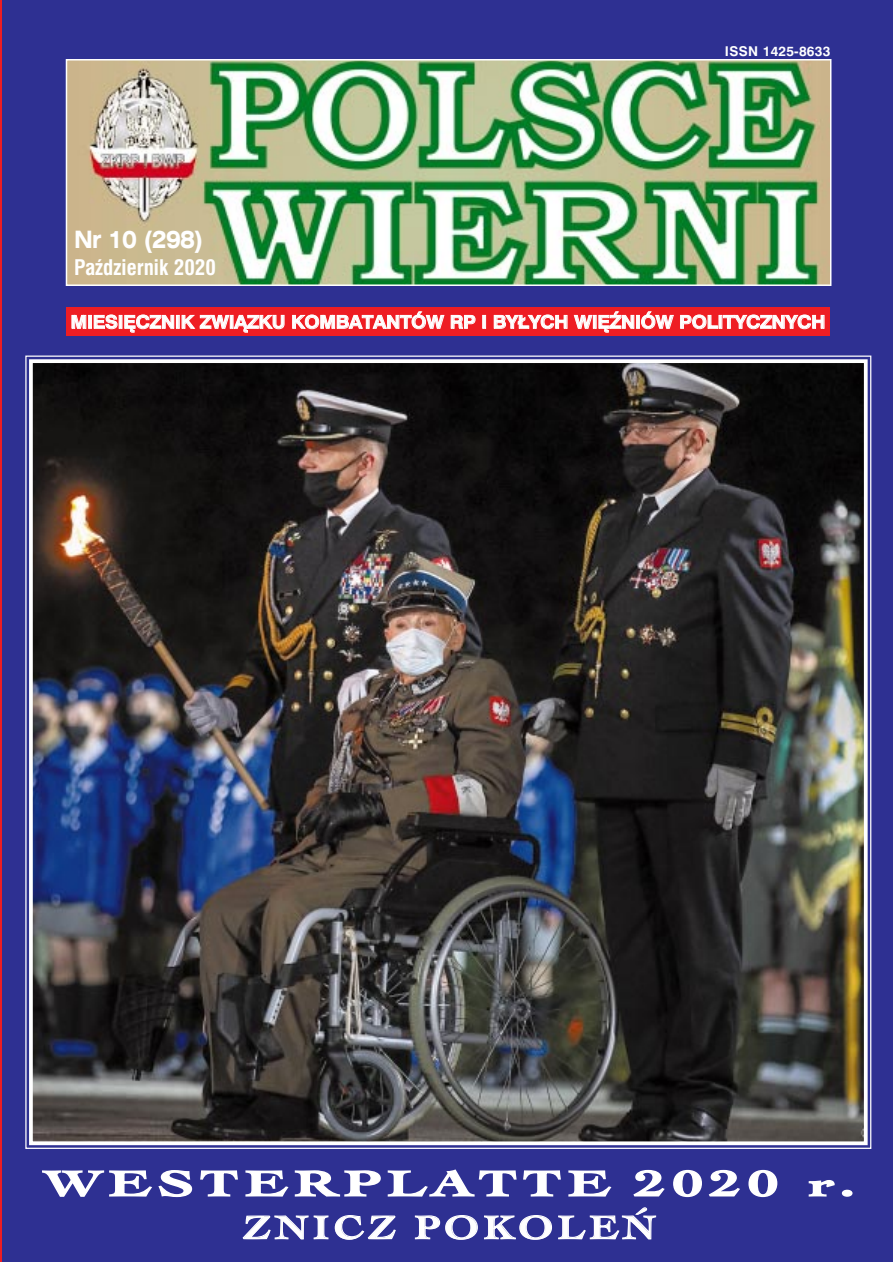
<style>
.page{position:relative;width:893px;height:1262px;background:#fff}
.page>*{position:absolute;margin:0;border:0;box-sizing:border-box;transform-origin:0 0}
.t1{font:700 37.5px "Engraver Oldsty 205 PL";letter-spacing:.09em;color:#fff;scale:1.6 1}
.t2{font:700 34.5px "Engraver Oldsty 205 PL";letter-spacing:.09em;color:#fff;scale:1.2 1}
.t3{font:700 expanded 24px "Swiss 721 PL";letter-spacing:-.035em;color:#fff;scale:.85 1}
.t4{font:700 condensed 21px "Swiss 721 PL";color:#fff}
.t5{font:700 18px "Swiss 721 PL";letter-spacing:-.01em;color:#fff;scale:1.06 1}
.t6{font:700 13.5px "Swiss 721 PL";letter-spacing:.015em;color:#fff}
</style>
<div class="page">
<div style="left:0;top:0;width:892px;height:1261px;background:#2e3092"></div>
<hr style="left:0;top:0;width:2px;height:1261px;background:#ee1d23">
<img style="left:69px;top:62px;width:759px;height:221px">
<div style="left:66px;top:59px;width:765px;height:227px;border:2px solid #fff"></div>
<div style="left:66px;top:307px;width:764px;height:29px;background:#ee1d23"></div>
<img style="left:34px;top:364px;width:828px;height:776px">
<div style="left:29px;top:359px;width:838px;height:786px;border:4px solid #fff"></div>
<h3 class="t3" style="left:74px;top:230px;width:153px">Nr 10 (298)</h3>
<p class="t4" style="left:74px;top:260px;width:143px">Paêdziernik 2020</p>
<p class="t6" style="left:725px;top:46px;width:107px">ISSN 1425-8633</p>
<p class="t5" style="left:71px;top:315px;width:713px">MIESI¢CZNIK ZWIÑZKU KOMBATANTÓW RP I BY¸YCH WI¢èNIÓW POLITYCZNYCH</p>
<h1 class="t1" style="left:43px;top:1168px;width:509px">WESTERPLATTE 2020 r.</h1>
<h2 class="t2" style="left:243px;top:1214px;width:346px">ZNICZ POKOLE¡</h2>
</div>
